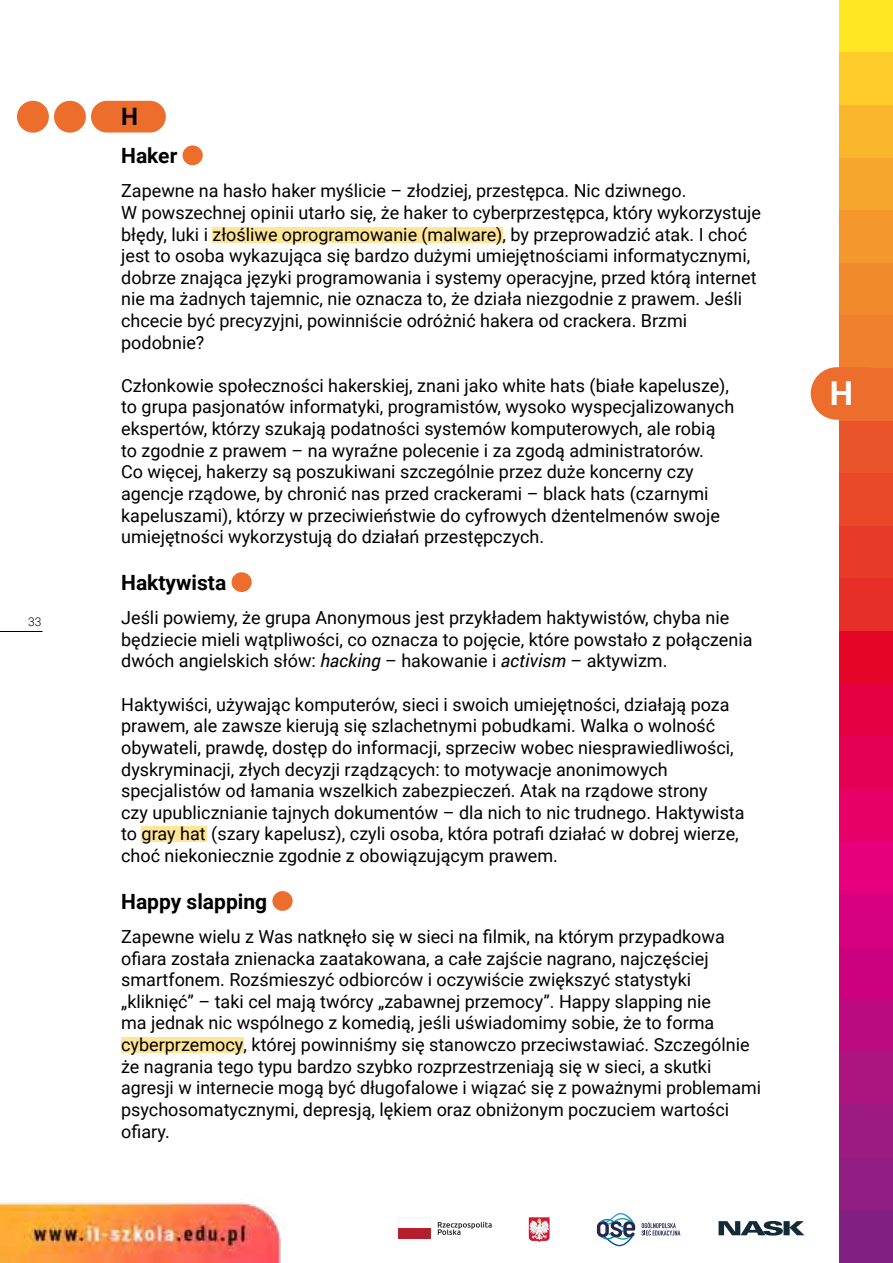
<style>
.page{position:relative;width:893px;height:1263px;background:#fff}
.page>*{position:absolute;margin:0;border:0;box-sizing:border-box;transform-origin:0 0}
.t1{font:700 33px "Roboto";color:#fff}
.t2{font:700 24px "Roboto";color:#000}
.t3{font:700 21px "Roboto";color:#000}
.t4{font:18px/21.6px "Roboto";color:#000}
.t5{font:300 12px "Roboto";color:#000}
.s1{font-style:italic}
</style>
<div class="page">
<img style="left:1px;top:1184px;width:839px;height:79px">
<svg style="left:719px;top:1221px;width:85px;height:14px"></svg>
<svg style="left:438px;top:1221px;width:54px;height:14px"></svg>
<svg style="left:398px;top:1217px;width:33px;height:22px"></svg>
<svg style="left:642px;top:1222px;width:38px;height:13px"></svg>
<svg style="left:597px;top:1213px;width:39px;height:33px"></svg>
<svg style="left:529px;top:1217px;width:21px;height:25px"></svg>
<div style="left:840px;top:1243px;width:53px;height:20px;background:#812082"></div>
<hr style="left:0;top:631px;width:43px;height:1px;background:#000">
<div style="left:91px;top:101px;width:75px;height:32px;background:#ed6e2c;border-radius:16px"></div>
<div style="left:54px;top:101px;width:32px;height:32px;background:#ed6e2c;border-radius:50%"></div>
<div style="left:17px;top:101px;width:32px;height:32px;background:#ed6e2c;border-radius:50%"></div>
<div style="left:840px;top:0;width:53px;height:53px;background:#ffe723"></div>
<div style="left:840px;top:53px;width:53px;height:52px;background:#fecc2b"></div>
<div style="left:840px;top:105px;width:53px;height:53px;background:#fab62d"></div>
<div style="left:840px;top:158px;width:53px;height:52px;background:#f7a62d"></div>
<div style="left:840px;top:210px;width:53px;height:53px;background:#f4982d"></div>
<div style="left:840px;top:263px;width:53px;height:53px;background:#f1892d"></div>
<div style="left:840px;top:316px;width:53px;height:52px;background:#f0802d"></div>
<div style="left:840px;top:368px;width:53px;height:53px;background:#ed6e2c"></div>
<div style="left:840px;top:421px;width:53px;height:52px;background:#ea542a"></div>
<div style="left:840px;top:473px;width:53px;height:53px;background:#e94929"></div>
<div style="left:840px;top:526px;width:53px;height:53px;background:#e73b28"></div>
<div style="left:840px;top:579px;width:53px;height:52px;background:#e63027"></div>
<div style="left:840px;top:631px;width:53px;height:53px;background:#e40425"></div>
<div style="left:840px;top:684px;width:53px;height:52px;background:#e40040"></div>
<div style="left:840px;top:736px;width:53px;height:53px;background:#e50056"></div>
<div style="left:840px;top:789px;width:53px;height:53px;background:#e60068"></div>
<div style="left:840px;top:842px;width:53px;height:52px;background:#e6007d"></div>
<div style="left:840px;top:894px;width:53px;height:53px;background:#d7007e"></div>
<div style="left:840px;top:947px;width:53px;height:52px;background:#ca007f"></div>
<div style="left:840px;top:999px;width:53px;height:53px;background:#bc0a80"></div>
<div style="left:840px;top:1052px;width:53px;height:53px;background:#ac1480"></div>
<div style="left:840px;top:1105px;width:53px;height:52px;background:#9c1a81"></div>
<div style="left:840px;top:1157px;width:53px;height:53px;background:#901d81"></div>
<div style="left:840px;top:1210px;width:53px;height:52px;background:#812082"></div>
<div style="left:183px;top:145px;width:20px;height:20px;background:#ed6e2c;border-radius:50%"></div>
<div style="left:212px;top:228px;width:291px;height:15px;background:#ffe596"></div>
<div style="left:232px;top:572px;width:20px;height:20px;background:#ed6e2c;border-radius:50%"></div>
<div style="left:142px;top:826px;width:65px;height:16px;background:#ffe596"></div>
<div style="left:272px;top:891px;width:21px;height:20px;background:#ed6e2c;border-radius:50%"></div>
<div style="left:121px;top:1037px;width:123px;height:16px;background:#ffe596"></div>
<div style="left:811px;top:367px;width:82px;height:53px;background:#ed6e2c;border-radius:26px"></div>
<p class="t5" style="left:28px;top:614px;width:15px">33</p>
<h2 class="t2" style="left:121px;top:100px;width:18px">H</h2>
<p class="t3" style="left:121px;top:141px;width:58px">Haker</p>
<p class="t4" style="left:121px;top:180px;width:641px">Zapewne na hasło haker myślicie – złodziej, przestępca. Nic dziwnego.<br>W powszechnej opinii utarło się, że haker to cyberprzestępca, który wykorzystuje błędy, luki i złośliwe oprogramowanie (malware), by przeprowadzić atak. I choć jest to osoba wykazująca się bardzo dużymi umiejętnościami informatycznymi, dobrze znająca języki programowania i systemy operacyjne, przed którą internet nie ma żadnych tajemnic, nie oznacza to, że działa niezgodnie z prawem. Jeśli chcecie być precyzyjni, powinniście odróżnić hakera od crackera. Brzmi podobnie?</p>
<p class="t4" style="left:121px;top:374px;width:615px">Członkowie społeczności hakerskiej, znani jako white hats (białe kapelusze), to grupa pasjonatów informatyki, programistów, wysoko wyspecjalizowanych ekspertów, którzy szukają podatności systemów komputerowych, ale robią to zgodnie z prawem – na wyraźne polecenie i za zgodą administratorów.<br>Co więcej, hakerzy są poszukiwani szczególnie przez duże koncerny czy agencje rządowe, by chronić nas przed crackerami – black hats (czarnymi kapeluszami), którzy w przeciwieństwie do cyfrowych dżentelmenów swoje umiejętności wykorzystują do działań przestępczych.</p>
<p class="t3" style="left:121px;top:568px;width:107px">Haktywista</p>
<p class="t4" style="left:121px;top:606px;width:633px">Jeśli powiemy, że grupa Anonymous jest przykładem haktywistów, chyba nie będziecie mieli wątpliwości, co oznacza to pojęcie, które powstało z połączenia dwóch angielskich słów: <span class="s1">hacking</span> – hakowanie i <span class="s1">activism</span> – aktywizm.</p>
<p class="t4" style="left:121px;top:693px;width:625px">Haktywiści, używając komputerów, sieci i swoich umiejętności, działają poza prawem, ale zawsze kierują się szlachetnymi pobudkami. Walka o wolność obywateli, prawdę, dostęp do informacji, sprzeciw wobec niesprawiedliwości, dyskryminacji, złych decyzji rządzących: to motywacje anonimowych specjalistów od łamania wszelkich zabezpieczeń. Atak na rządowe strony<br>czy upublicznianie tajnych dokumentów – dla nich to nic trudnego. Haktywista to gray hat (szary kapelusz), czyli osoba, która potrafi działać w dobrej wierze, choć niekoniecznie zgodnie z obowiązującym prawem.</p>
<p class="t3" style="left:121px;top:886px;width:147px">Happy slapping</p>
<p class="t4" style="left:121px;top:925px;width:641px">Zapewne wielu z Was natknęło się w sieci na filmik, na którym przypadkowa ofiara została znienacka zaatakowana, a całe zajście nagrano, najczęściej smartfonem. Rozśmieszyć odbiorców i oczywiście zwiększyć statystyki „kliknięć” – taki cel mają twórcy „zabawnej przemocy”. Happy slapping nie<br>ma jednak nic wspólnego z komedią, jeśli uświadomimy sobie, że to forma cyberprzemocy, której powinniśmy się stanowczo przeciwstawiać. Szczególnie że nagrania tego typu bardzo szybko rozprzestrzeniają się w sieci, a skutki agresji w internecie mogą być długofalowe i wiązać się z poważnymi problemami psychosomatycznymi, depresją, lękiem oraz obniżonym poczuciem wartości ofiary.</p>
<h1 class="t1" style="left:830px;top:370px;width:25px">H</h1>
</div>
